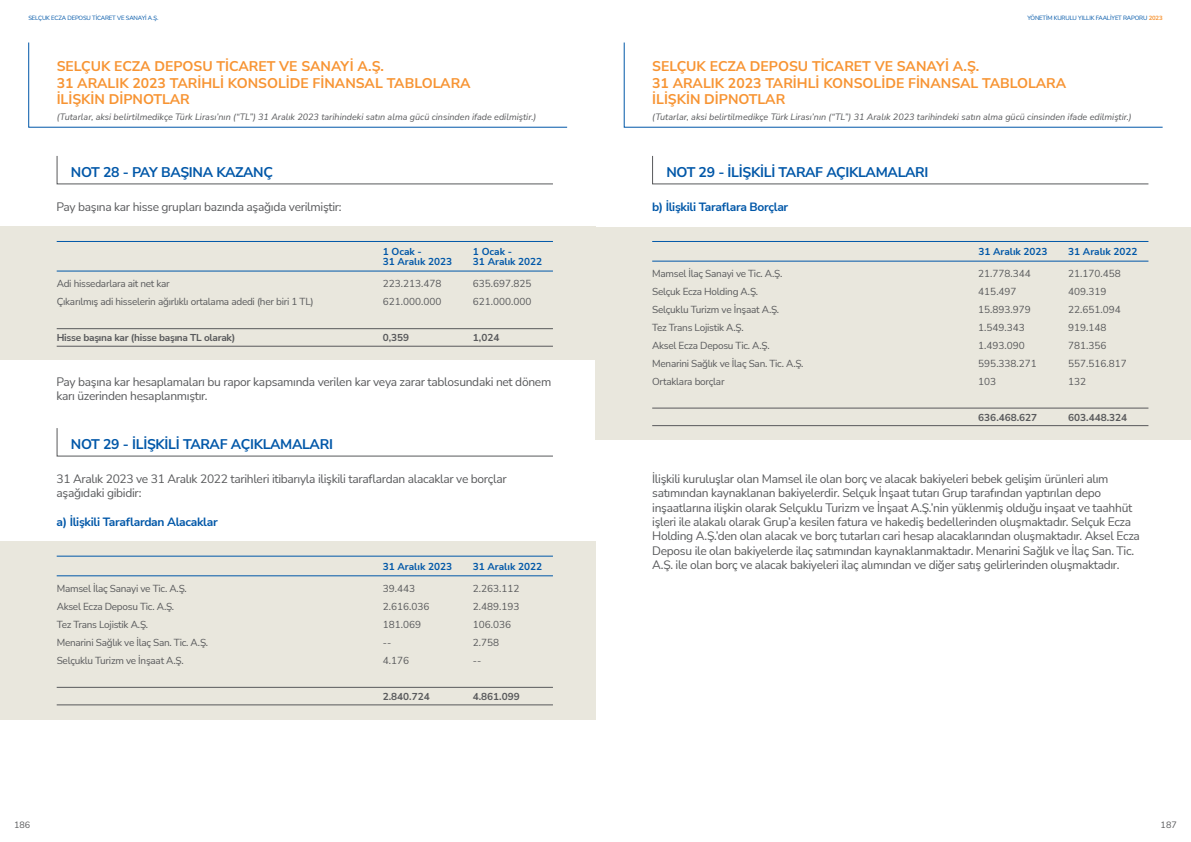
<style>
.page{position:relative;width:1191px;height:842px;background:#fff}
.page>*{position:absolute;margin:0;border:0;box-sizing:border-box;transform-origin:0 0}
.t1{font:700 14px/16.8px "Nunito Sans";color:#f79433}
.t2{font:700 14px "Nunito Sans";letter-spacing:-.02em;color:#0057a8}
.t3{font:12px/14.4px "Nunito Sans";letter-spacing:-.025em;color:#58595b}
.t4{font:700 12px "Nunito Sans";letter-spacing:-.025em;color:#0057a8}
.t5{font:10px/18px "Nunito Sans";letter-spacing:-.025em;color:#58595b}
.t6{font:10px/18px "Nunito Sans";color:#58595b}
.t7{font:700 10px/10px "Nunito Sans";color:#0057a8}
.t8{font:700 10px "Nunito Sans";letter-spacing:-.025em;color:#58595b}
.t9{font:700 10px "Nunito Sans";color:#58595b}
.t10{font:italic 9px "Nunito Sans";color:#58595b}
.t11{font:9px "Nunito Sans";color:#58595b}
.t12{font:6px "Nunito Sans";letter-spacing:-.025em;color:#0057a8}
.s1{font-weight:700;color:#f79433}
</style>
<div class="page">
<div style="left:0;top:227px;width:595px;height:133px;background:#e9e7dd"></div>
<svg style="left:28px;top:42px;width:540px;height:86px"></svg>
<svg style="left:623px;top:42px;width:540px;height:86px"></svg>
<svg style="left:56px;top:156px;width:497px;height:29px"></svg>
<svg style="left:56px;top:428px;width:497px;height:29px"></svg>
<svg style="left:652px;top:155px;width:497px;height:30px"></svg>
<hr style="left:57px;top:241px;width:496px;height:1px;background:#0057a8">
<hr style="left:57px;top:346px;width:496px;height:1px;background:#58595b">
<hr style="left:57px;top:328px;width:496px;height:1px;background:#58595b">
<hr style="left:57px;top:271px;width:496px;height:1px;background:#0057a8">
<div style="left:0;top:541px;width:595px;height:179px;background:#e9e7dd"></div>
<div style="left:595px;top:227px;width:596px;height:212px;background:#e9e7dd"></div>
<hr style="left:57px;top:556px;width:496px;height:1px;background:#0057a8">
<hr style="left:652px;top:241px;width:496px;height:1px;background:#0057a8">
<hr style="left:57px;top:704px;width:496px;height:1px;background:#58595b">
<hr style="left:652px;top:425px;width:496px;height:1px;background:#58595b">
<hr style="left:57px;top:687px;width:496px;height:1px;background:#58595b">
<hr style="left:652px;top:408px;width:496px;height:1px;background:#58595b">
<hr style="left:57px;top:575px;width:496px;height:1px;background:#0057a8">
<hr style="left:652px;top:261px;width:496px;height:1px;background:#0057a8">
<p class="t12" style="left:28px;top:14px;width:132px">SELÇUK ECZA DEPOSU TİCARET VE SANAYİ A.Ş.</p>
<p class="t12" style="left:1027px;top:14px;width:137px">YÖNETİM KURULU YILLIK FAALİYET RAPORU <span class="s1">2023</span></p>
<p class="t1" style="left:57px;top:57px;width:415px">SELÇUK ECZA DEPOSU TİCARET VE SANAYİ A.Ş.<br>31 ARALIK 2023 TARİHLİ KONSOLİDE FİNANSAL TABLOLARA<br>İLİŞKİN DİPNOTLAR</p>
<p class="t1" style="left:652px;top:57px;width:415px">SELÇUK ECZA DEPOSU TİCARET VE SANAYİ A.Ş.<br>31 ARALIK 2023 TARİHLİ KONSOLİDE FİNANSAL TABLOLARA<br>İLİŞKİN DİPNOTLAR</p>
<p class="t10" style="left:57px;top:111px;width:481px">(Tutarlar, aksi belirtilmedikçe Türk Lirası’nın (“TL”) 31 Aralık 2023 tarihindeki satın alma gücü cinsinden ifade edilmiştir.)</p>
<p class="t10" style="left:652px;top:111px;width:481px">(Tutarlar, aksi belirtilmedikçe Türk Lirası’nın (“TL”) 31 Aralık 2023 tarihindeki satın alma gücü cinsinden ifade edilmiştir.)</p>
<p class="t2" style="left:71px;top:162px;width:204px">NOT 28 - PAY BAŞINA KAZANÇ</p>
<p class="t3" style="left:56px;top:199px;width:287px">Pay başına kar hisse grupları bazında aşağıda verilmiştir:</p>
<p class="t7" style="left:383px;top:246px;width:71px">1 Ocak -<br>31 Aralık 2023</p>
<p class="t2" style="left:666px;top:162px;width:264px">NOT 29 - İLİŞKİLİ TARAF AÇIKLAMALARI</p>
<p class="t4" style="left:652px;top:198px;width:138px">b) İlişkili Taraflara Borçlar</p>
<p class="t7" style="left:473px;top:246px;width:41px">1 Ocak -</p>
<p class="t7" style="left:1068px;top:246px;width:71px">31 Aralık 2022</p>
<p class="t7" style="left:473px;top:256px;width:71px">31 Aralık 2022</p>
<p class="t7" style="left:978px;top:246px;width:71px">31 Aralık 2023</p>
<p class="t5" style="left:57px;top:274px;width:258px">Adi hissedarlara ait net kar<br>Çıkarılmış adi hisselerin ağırlıklı ortalama adedi (her biri 1 TL)</p>
<p class="t8" style="left:57px;top:330px;width:180px">Hisse başına kar (hisse başına TL olarak)</p>
<p class="t6" style="left:383px;top:274px;width:60px">223.213.478<br>621.000.000</p>
<p class="t8" style="left:383px;top:330px;width:28px">0,359</p>
<p class="t6" style="left:473px;top:274px;width:60px">635.697.825<br>621.000.000</p>
<p class="t8" style="left:473px;top:330px;width:28px">1,024</p>
<p class="t3" style="left:56px;top:374px;width:496px">Pay başına kar hesaplamaları bu rapor kapsamında verilen kar veya zarar tablosundaki net dönem karı üzerinden hesaplanmıştır.</p>
<p class="t2" style="left:71px;top:434px;width:264px">NOT 29 - İLİŞKİLİ TARAF AÇIKLAMALARI</p>
<p class="t3" style="left:56px;top:471px;width:452px">31 Aralık 2023 ve 31 Aralık 2022 tarihleri itibarıyla ilişkili taraflardan alacaklar ve borçlar aşağıdaki gibidir:</p>
<p class="t4" style="left:56px;top:513px;width:163px">a) İlişkili Taraflardan Alacaklar</p>
<p class="t5" style="left:57px;top:579px;width:153px">Mamsel İlaç Sanayi ve Tic. A.Ş.<br>Aksel Ecza Deposu Tic. A.Ş.<br>Tez Trans Lojistik A.Ş.<br>Menarini Sağlık ve İlaç San. Tic. A.Ş.<br>Selçuklu Turizm ve İnşaat A.Ş.</p>
<p class="t7" style="left:383px;top:561px;width:71px">31 Aralık 2023</p>
<p class="t6" style="left:383px;top:579px;width:48px">39.443<br>2.616.036<br>181.069 --<br>4.176</p>
<p class="t8" style="left:383px;top:689px;width:48px">2.840.724</p>
<p class="t7" style="left:473px;top:561px;width:71px">31 Aralık 2022</p>
<p class="t6" style="left:473px;top:579px;width:48px">2.263.112<br>2.489.193<br>106.036<br>2.758<br>--</p>
<p class="t8" style="left:473px;top:689px;width:48px">4.861.099</p>
<p class="t5" style="left:652px;top:264px;width:153px">Mamsel İlaç Sanayi ve Tic. A.Ş.<br>Selçuk Ecza Holding A.Ş.<br>Selçuklu Turizm ve İnşaat A.Ş.<br>Tez Trans Lojistik A.Ş.<br>Aksel Ecza Deposu Tic. A.Ş.<br>Menarini Sağlık ve İlaç San. Tic. A.Ş.<br>Ortaklara borçlar</p>
<p class="t6" style="left:978px;top:264px;width:60px">21.778.344<br>415.497<br>15.893.979<br>1.549.343<br>1.493.090<br>595.338.271<br>103</p>
<p class="t9" style="left:978px;top:410px;width:60px">636.468.627</p>
<p class="t6" style="left:1068px;top:264px;width:60px">21.170.458<br>409.319<br>22.651.094<br>919.148<br>781.356<br>557.516.817<br>132</p>
<p class="t9" style="left:1068px;top:410px;width:60px">603.448.324</p>
<p class="t3" style="left:652px;top:471px;width:489px">İlişkili kuruluşlar olan Mamsel ile olan borç ve alacak bakiyeleri bebek gelişim ürünleri alım satımından kaynaklanan bakiyelerdir. Selçuk İnşaat tutarı Grup tarafından yaptırılan depo inşaatlarına ilişkin olarak Selçuklu Turizm ve İnşaat A.Ş.’nin yüklenmiş olduğu inşaat ve taahhüt işleri ile alakalı olarak Grup’a kesilen fatura ve hakediş bedellerinden oluşmaktadır. Selçuk Ecza Holding A.Ş.’den olan alacak ve borç tutarları cari hesap alacaklarından oluşmaktadır. Aksel Ecza Deposu ile olan bakiyelerde ilaç satımından kaynaklanmaktadır. Menarini Sağlık ve İlaç San. Tic.<br>A.Ş. ile olan borç ve alacak bakiyeleri ilaç alımından ve diğer satış gelirlerinden oluşmaktadır.</p>
<p class="t11" style="left:14px;top:818px;width:18px">186</p>
<p class="t11" style="left:1160px;top:818px;width:18px">187</p>
</div>
